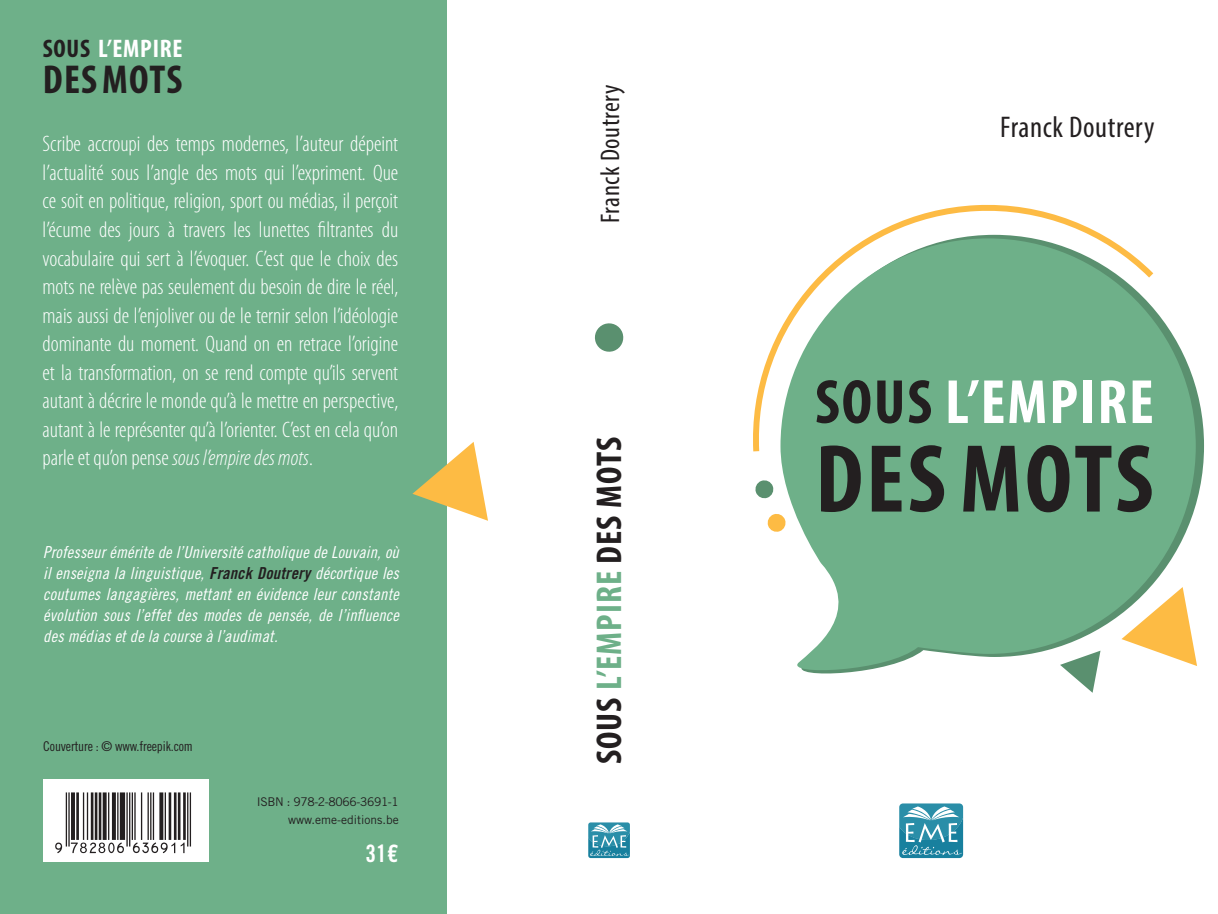
<style>
.page{position:relative;width:1218px;height:914px;background:#fff}
.page>*{position:absolute;margin:0;border:0;box-sizing:border-box;transform-origin:0 0}
.t1{font:700 condensed 97.5px "Myriad Pro";letter-spacing:.03em;color:#231f20}
.t2{font:700 condensed 63px "Myriad Pro";letter-spacing:.03em;color:#fff}
.t3{font:700 condensed 40.5px "Myriad Pro";letter-spacing:.03em;color:#231f20}
.t4{font:700 condensed 36px "Myriad Pro";letter-spacing:.03em;color:#231f20}
.t5{font:condensed 30px "Myriad Pro";letter-spacing:.02em;color:#231f20}
.t6{font:condensed 27px "Myriad Pro";letter-spacing:.02em;color:#231f20}
.t7{font:700 condensed 25.5px "Myriad Pro";letter-spacing:.03em;color:#fff}
.t8{font:24px "Trade Gothic LT Std Bd Cn 20";color:#fff}
.t9{font:300 condensed 22.5px/28.5px "Myriad Pro";color:#fff;text-align:justify}
.t10{font:16.5px/21px "Trade Gothic LT Std Cn 18 Obl";letter-spacing:.01em;color:#fff;text-align:justify}
.t11{font:13.5px "Trade Gothic LT Std Cn 18";letter-spacing:-.01em;color:#231f20}
.t12{font:12px/18.6px "Trade Gothic LT Std";color:#231f20;text-align:right}
.s1{color:#231f20}
.s2{font-style:italic}
.s3{font-family:"Trade Gothic LT Std Bd Cn 20 Obl";color:#231f20}
.s4{color:#6eb089}
</style>
<div class="page">
<div style="left:0;top:0;width:446px;height:914px;background:#6eb089"></div>
<svg style="left:1073px;top:676px;width:23px;height:16px"></svg>
<svg style="left:767px;top:514px;width:13px;height:18px"></svg>
<svg style="left:755px;top:480px;width:19px;height:19px"></svg>
<svg style="left:780px;top:273px;width:416px;height:403px;fill:#6eb089"></svg>
<svg style="left:753px;top:204px;width:400px;height:247px;fill:#6eb089"></svg>
<div style="left:43px;top:778px;width:166px;height:83px;background:#fff"></div>
<svg style="left:412px;top:442px;width:76px;height:79px"></svg>
<svg style="left:595px;top:323px;width:29px;height:29px"></svg>
<svg style="left:899px;top:803px;width:64px;height:55px;background:#50a0b6"></svg>
<svg style="left:588px;top:822px;width:42px;height:36px;background:#51a1b7"></svg>
<p class="t7" style="left:43px;top:32px;width:141px"><span class="s1">SOUS</span> L’EMPIRE</p>
<h3 class="t3" style="left:43px;top:54px;width:141px">DES MOTS</h3>
<p class="t9" style="left:43px;top:130px;width:357px">Scribe accroupi des temps modernes, l’auteur dépeint l’actualité sous l’angle des mots qui l’expriment. Que ce soit en politique, religion, sport ou médias, il perçoit l’écume des jours à travers les lunettes filtrantes du vocabulaire qui sert à l’évoquer. C’est que le choix des mots ne relève pas seulement du besoin de dire le réel, mais aussi de l’enjoliver ou de le ternir selon l’idéologie dominante du moment. Quand on en retrace l’origine et la transformation, on se rend compte qu’ils servent autant à décrire le monde qu’à le mettre en perspective, autant à le représenter qu’à l’orienter. C’est en cela qu’on parle et qu’on pense <span class="s2">sous l’empire des mots</span>.</p>
<p class="t10" style="left:43px;top:541px;width:357px">Professeur émérite de l’Université catholique de Louvain, où il enseigna la linguistique, <span class="s3">Franck Doutrery</span> décortique les coutumes langagières, mettant en évidence leur constante évolution sous l’effet des modes de pensée, de l’influence des médias et de la course à l’audimat.</p>
<p class="t11" style="left:43px;top:738px;width:151px">Couverture : © www.freepik.com</p>
<p class="t12" style="left:257px;top:791px;width:143px">ISBN : 978-2-8066-3691-1 www.eme-editions.be</p>
<p class="t8" style="left:366px;top:838px;width:35px">31€</p>
<p class="t6" style="left:594px;top:223px;width:140px;rotate:-90deg">Franck Doutrery</p>
<h3 class="t4" style="left:587px;top:764px;width:329px;rotate:-90deg">SOUS <span class="s4">L’EMPIRE</span> DES MOTS</h3>
<h3 class="t5" style="left:1000px;top:109px;width:156px">Franck Doutrery</h3>
<h2 class="t2" style="left:815px;top:362px;width:340px"><span class="s1">SOUS</span> L’EMPIRE</h2>
<h1 class="t1" style="left:815px;top:418px;width:340px">DES MOTS</h1>
</div>
